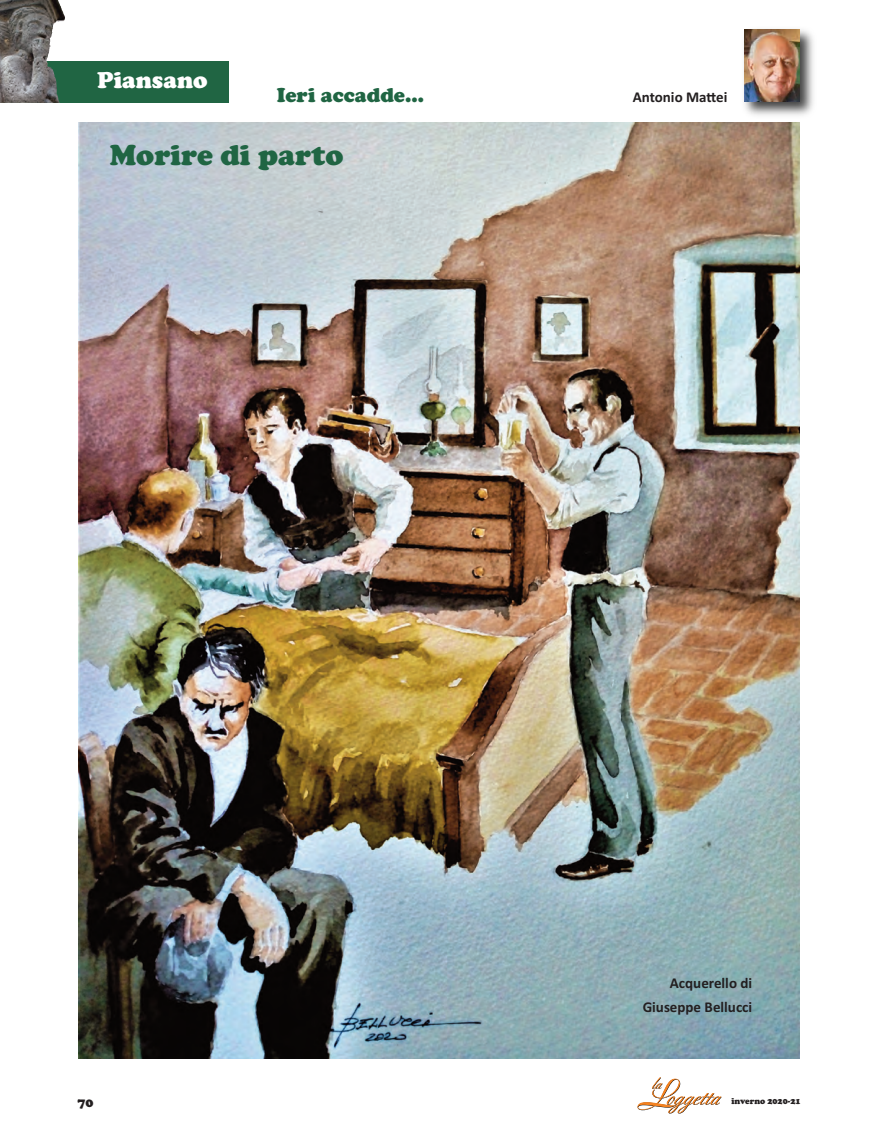
<style>
.page{position:relative;width:886px;height:1145px;background:#fff}
.page>*{position:absolute;margin:0;border:0;box-sizing:border-box;transform-origin:0 0}
.t1{font:900 30px "Cooper";color:#206543}
.t2{font:900 24px "Cooper";color:#fff}
.t3{font:900 21px "Cooper";color:#206543}
.t4{font:700 15px "Calibri";color:#231f20}
.t5{font:900 13.5px "Cooper";color:#231f20}
.t6{font:900 9px "Cooper";color:#231f20;scale:.95 1}
</style>
<div class="page">
<img style="left:744px;top:29px;width:70px;height:87px">
<img style="left:744px;top:29px;width:56px;height:73px">
<svg style="left:637px;top:1077px;width:84px;height:36px"></svg>
<div style="left:0;top:62px;width:229px;height:41px;background:#206543"></div>
<img style="left:0;top:0;width:65px;height:103px">
<img style="left:79px;top:123px;width:721px;height:935px">
<p class="t2" style="left:97px;top:71px;width:112px">Piansano</p>
<p class="t3" style="left:277px;top:87px;width:149px">Ieri accadde…</p>
<p class="t4" style="left:633px;top:91px;width:96px">Antonio Mattei</p>
<p class="t1" style="left:110px;top:143px;width:235px">Morire di parto</p>
<p class="t5" style="left:77px;top:1097px;width:18px">70</p>
<p class="t4" style="left:670px;top:977px;width:84px">Acquerello di</p>
<p class="t4" style="left:642px;top:1001px;width:111px">Giuseppe Bellucci</p>
<p class="t6" style="left:731px;top:1097px;width:74px">inverno 2020-21</p>
</div>
